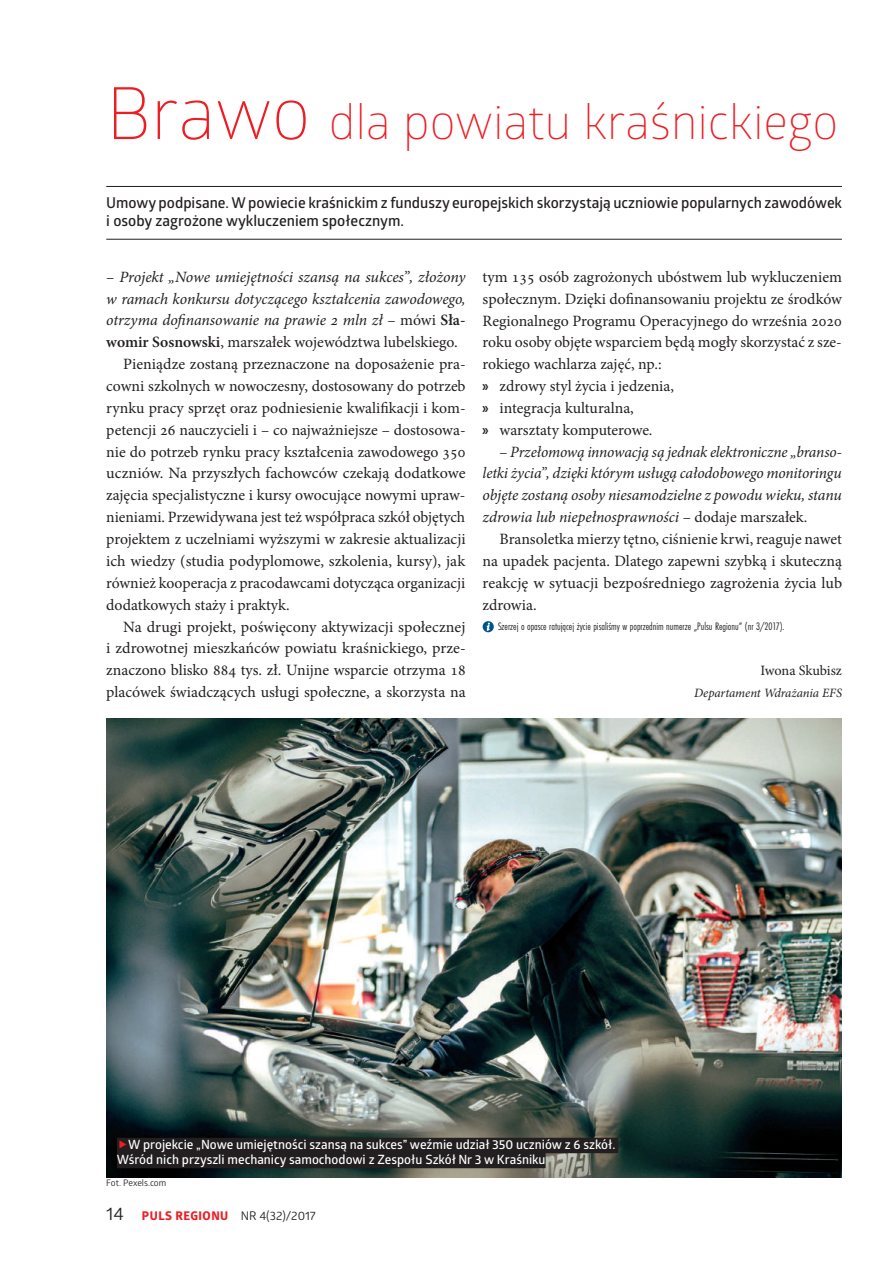
<style>
.page{position:relative;width:893px;height:1263px;background:#fff}
.page>*{position:absolute;margin:0;border:0;box-sizing:border-box;transform-origin:0 0}
.t1{font:300 48px "Glober";color:#ee1d23}
.t2{font:15.75px/21.9px "Minion Pro";color:#231f20}
.t3{font:italic 15.75px/21.9px "Minion Pro";letter-spacing:-.005em;color:#231f20;text-align:justify}
.t4{font:600 15px/18px "Glober";color:#231f20}
.t5{font:14.25px "Minion Pro";letter-spacing:-.005em;color:#231f20}
.t6{font:600 12.75px/15px "Glober";color:#fff}
.t7{font:italic 12.75px "Minion Pro";letter-spacing:-.005em;color:#231f20}
.t8{font:12px "Glober";color:#231f20}
.t9{font:11.25px "Futura PT Cond";color:#231f20}
.t10{font:9px "Glober";letter-spacing:-.005em;color:#231f20}
.s1{font-size:72px}
.s2{font-style:normal}
.s3{font-weight:600;font-style:normal}
.s4{font-weight:600}
.s5{font-family:"Myriad Pro";font-weight:700;font-stretch:condensed}
.s6{font-size:18px}
.s7{font-family:"Globerx";font-weight:700;color:#ee1d23}
</style>
<div class="page">
<hr style="left:106px;top:186px;width:736px;height:1px;background:#231f20">
<hr style="left:106px;top:239px;width:736px;height:1px;background:#231f20">
<svg style="left:483px;top:621px;width:11px;height:11px"></svg>
<img style="left:106px;top:719px;width:736px;height:459px">
<div style="left:117px;top:1138px;width:501px;height:15px;background:#231f20"></div>
<div style="left:117px;top:1153px;width:429px;height:15px;background:#231f20"></div>
<h1 class="t1" style="left:106px;top:89px;width:733px"><span class="s1">Brawo</span> dla powiatu kraśnickiego</h1>
<p class="t4" style="left:106px;top:193px;width:737px">Umowy podpisane. W powiecie kraśnickim z funduszy europejskich skorzystają uczniowie popularnych zawodówek i osoby zagrożone wykluczeniem społecznym.</p>
<p class="t3" style="left:106px;top:266px;width:361px"><span class="s2">–</span> Projekt „Nowe umiejętności szansą na sukces”, złożony</p>
<p class="t3" style="left:106px;top:288px;width:361px">w ramach konkursu dotyczącego kształcenia zawodowego,</p>
<p class="t3" style="left:106px;top:309px;width:361px">otrzyma dofinansowanie na prawie 2 mln zł <span class="s2">– mówi</span> <span class="s3">Sła-</span></p>
<p class="t2" style="left:106px;top:331px;width:353px"><span class="s4">womir Sosnowski</span>, marszałek województwa lubelskiego.</p>
<p class="t2" style="left:123px;top:353px;width:344px">Pieniądze zostaną przeznaczone na doposażenie pra-</p>
<p class="t2" style="left:106px;top:375px;width:361px">cowni szkolnych w nowoczesny, dostosowany do potrzeb</p>
<p class="t2" style="left:106px;top:397px;width:361px">rynku pracy sprzęt oraz podniesienie kwalifikacji i kom-</p>
<p class="t2" style="left:106px;top:419px;width:361px">petencji 26 nauczycieli i – co najważniejsze – dostosowa-</p>
<p class="t2" style="left:106px;top:441px;width:361px">nie do potrzeb rynku pracy kształcenia zawodowego 350</p>
<p class="t2" style="left:106px;top:463px;width:361px">uczniów. Na przyszłych fachowców czekają dodatkowe</p>
<p class="t2" style="left:106px;top:484px;width:361px">zajęcia specjalistyczne i kursy owocujące nowymi upraw-</p>
<p class="t2" style="left:106px;top:506px;width:360px">nieniami. Przewidywana jest też współpraca szkół objętych</p>
<p class="t2" style="left:106px;top:528px;width:361px">projektem z uczelniami wyższymi w zakresie aktualizacji</p>
<p class="t2" style="left:106px;top:550px;width:360px">ich wiedzy (studia podyplomowe, szkolenia, kursy), jak</p>
<p class="t2" style="left:106px;top:572px;width:361px">również kooperacja z pracodawcami dotycząca organizacji</p>
<p class="t2" style="left:106px;top:594px;width:185px">dodatkowych staży i praktyk.</p>
<p class="t2" style="left:123px;top:616px;width:344px">Na drugi projekt, poświęcony aktywizacji społecznej</p>
<p class="t2" style="left:106px;top:637px;width:361px">i zdrowotnej mieszkańców powiatu kraśnickiego, prze-</p>
<p class="t2" style="left:106px;top:659px;width:361px">znaczono blisko 884 tys. zł. Unijne wsparcie otrzyma 18</p>
<p class="t2" style="left:106px;top:681px;width:361px">placówek świadczących usługi społeczne, a skorzysta na</p>
<p class="t2" style="left:483px;top:266px;width:361px">tym 135 osób zagrożonych ubóstwem lub wykluczeniem społecznym. Dzięki dofinansowaniu projektu ze środków Regionalnego Programu Operacyjnego do września 2020 roku osoby objęte wsparciem będą mogły skorzystać z sze&shy;rokiego wachlarza zajęć, np.:<br><span class="s5">»</span> zdrowy styl życia i jedzenia,<br><span class="s5">»</span> integracja kulturalna,<br><span class="s5">»</span> warsztaty komputerowe.</p>
<p class="t3" style="left:483px;top:441px;width:361px;text-indent:17px"><span class="s2">–</span> Przełomową innowacją są jednak elektroniczne „branso&shy;letki życia”, dzięki którym usługą całodobowego monitoringu objęte zostaną osoby niesamodzielne z powodu wieku, stanu zdrowia lub niepełnosprawności <span class="s2">– dodaje marszałek.</span></p>
<p class="t2" style="left:483px;top:528px;width:361px;text-align:justify;text-indent:17px">Bransoletka mierzy tętno, ciśnienie krwi, reaguje nawet na upadek pacjenta. Dlatego zapewni szybką i skuteczną reakcję w sytuacji bezpośredniego zagrożenia życia lub zdrowia.</p>
<p class="t9" style="left:498px;top:620px;width:288px">Szerzej o opasce ratującej życie pisaliśmy w poprzednim numerze „Pulsu Regionu” (nr 3/2017).</p>
<p class="t5" style="left:760px;top:661px;width:83px">Iwona Skubisz</p>
<p class="t7" style="left:694px;top:684px;width:149px">Departament Wdrażania EFS</p>
<p class="t6" style="left:117px;top:1137px;width:500px;text-indent:11px">W projekcie „Nowe umiejętności szansą na sukces” weźmie udział 350 uczniów z 6 szkół.<br>Wśród nich przyszli mechanicy samochodowi z Zespołu Szkół Nr 3 w Kraśniku</p>
<p class="t10" style="left:106px;top:1176px;width:62px">Fot. Pexels.com</p>
<p class="t8" style="left:106px;top:1208px;width:211px"><span class="s6">14</span> <span class="s7">PULS REGIONU</span> NR 4(32)/2017</p>
</div>
